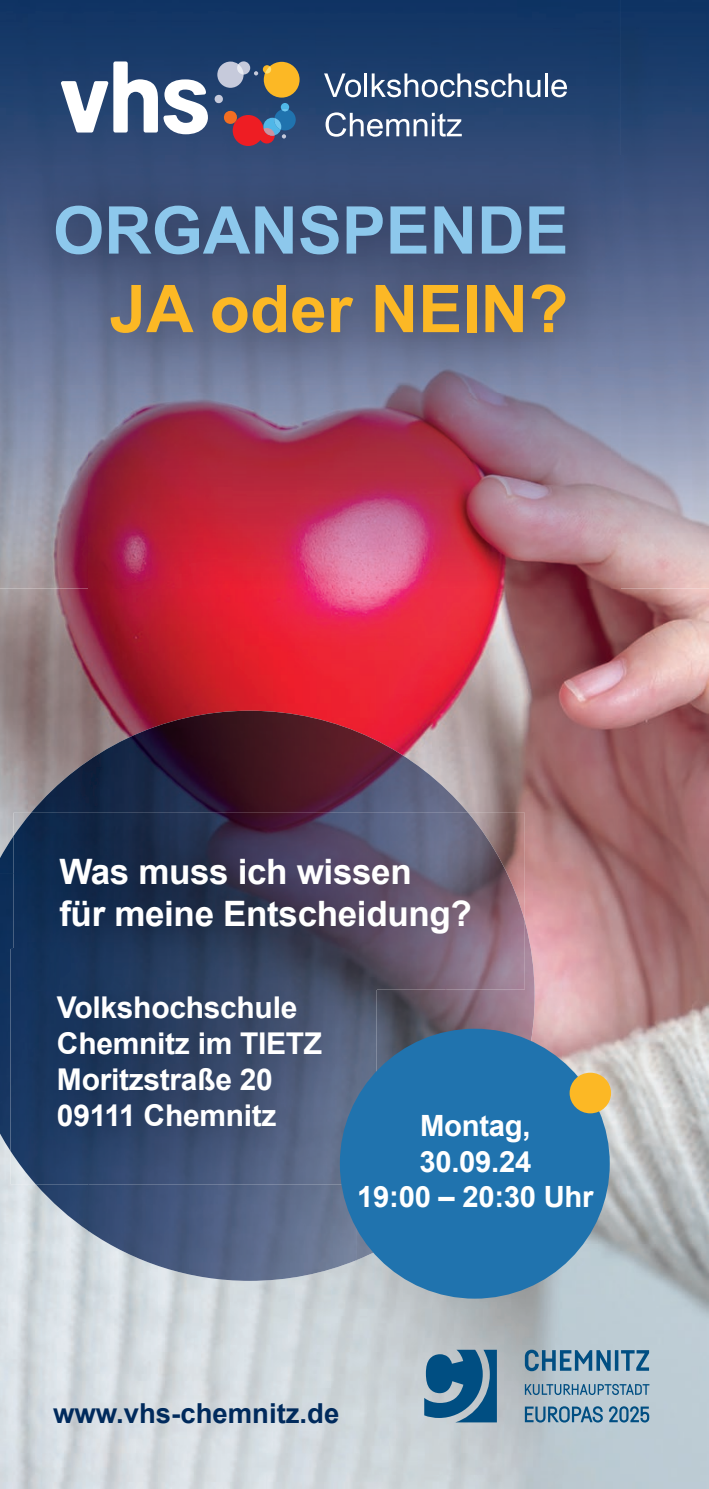
<style>
.page{position:relative;width:709px;height:1489px;background:#fff}
.page>*{position:absolute;margin:0;border:0;box-sizing:border-box;transform-origin:0 0}
.t1{font:700 65.75px "Arial";color:#8dc8ec}
.t2{font:700 65.75px "Arial";color:#fcb825}
.t3{font:700 35px/42px "Arial";letter-spacing:-.01em;color:#fff}
.t4{font:700 30px/36px "Arial";letter-spacing:-.01em;color:#fff}
.t5{font:700 29.25px/35.2px "Arial";letter-spacing:-.01em;color:#fff;text-align:center}
.t6{font:700 27.5px "Arial";color:#002a5c}
</style>
<div class="page">
<img style="left:0;top:588px;width:709px;height:900px">
<img style="left:0;top:0;width:620px;height:168px">
<img style="left:620px;top:0;width:89px;height:588px">
<img style="left:0;top:168px;width:88px;height:420px">
<img style="left:88px;top:393px;width:533px;height:195px">
<svg style="left:61px;top:61px;width:147px;height:73px"></svg>
<svg style="left:324px;top:73px;width:37px;height:24px"></svg>
<hr style="left:364px;top:73px;width:3px;height:24px;background:#fff">
<svg style="left:372px;top:73px;width:168px;height:24px"></svg>
<hr style="left:545px;top:73px;width:3px;height:24px;background:#fff">
<svg style="left:551px;top:79px;width:16px;height:18px"></svg>
<svg style="left:325px;top:112px;width:137px;height:25px"></svg>
<svg style="left:214px;top:61px;width:85px;height:85px;background:#72646c"></svg>
<img style="left:0;top:710px;width:468px;height:163px">
<img style="left:0;top:873px;width:88px;height:358px">
<img style="left:446px;top:921px;width:88px;height:121px">
<img style="left:357px;top:989px;width:89px;height:271px">
<img style="left:88px;top:1184px;width:269px;height:96px">
<img style="left:7px;top:155px;width:616px;height:238px">
<img style="left:11px;top:948px;width:366px;height:236px">
<img style="left:13px;top:812px;width:512px;height:177px">
<img style="left:13px;top:948px;width:364px;height:41px">
<div style="left:340px;top:1028px;width:269px;height:270px;background:#2073ae;border-radius:50%"></div>
<div style="left:569px;top:1072px;width:42px;height:41px;background:#fcb825;border-radius:50%"></div>
<svg style="left:525px;top:1406px;width:78px;height:16px"></svg>
<svg style="left:609px;top:1406px;width:40px;height:16px"></svg>
<svg style="left:525px;top:1349px;width:124px;height:21px;background:#6892ad"></svg>
<svg style="left:525px;top:1383px;width:124px;height:11px"></svg>
<svg style="left:424px;top:1349px;width:73px;height:73px;background:#3b7398"></svg>
<h1 class="t1" style="left:53px;top:187px;width:517px">ORGANSPENDE</h1>
<h1 class="t2" style="left:110px;top:266px;width:460px">JA oder NEIN?</h1>
<p class="t3" style="left:59px;top:852px;width:414px">Was muss ich wissen<br>für meine Entscheidung?</p>
<p class="t4" style="left:57px;top:990px;width:267px">Volkshochschule<br>Chemnitz im TIETZ<br>Moritzstraße 20<br>09111 Chemnitz</p>
<p class="t5" style="left:357px;top:1109px;width:238px">Montag,<br>30.09.24<br>19:00 – 20:30 Uhr</p>
<p class="t6" style="left:53px;top:1395px;width:288px">www.vhs-chemnitz.de</p>
</div>
